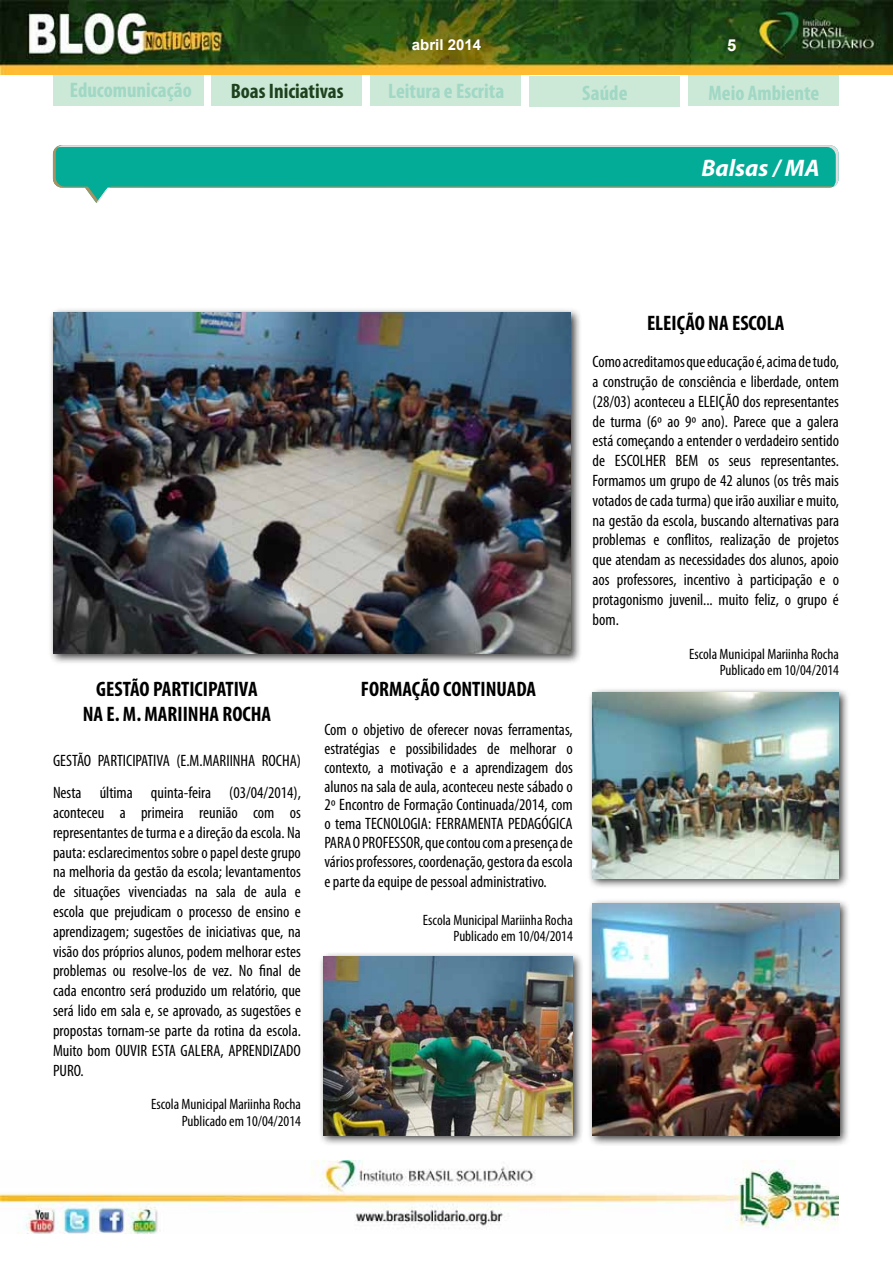
<style>
.page{position:relative;width:893px;height:1263px;background:#fff}
.page>*{position:absolute;margin:0;border:0;box-sizing:border-box;transform-origin:0 0}
.t1{font:italic 700 24px "Myriad Pro";color:#fff}
.t2{font:700 condensed 21px/25.2px "Myriad Pro";color:#000;text-align:center}
.t3{font:700 condensed 21px "Myriad Pro";color:#a0d7c5}
.t4{font:700 condensed 21px "Myriad Pro";color:#1e421e}
.t5{font:condensed 16.5px/19.8px "Myriad Pro";color:#000;text-align:justify}
.t6{font:700 16.5px "Arial";color:#fff}
.t7{font:condensed 15px/16.5px "Myriad Pro";color:#000;text-align:right}
.t8{font:700 15px "Arial";color:#fff}
</style>
<div class="page">
<img style="left:0;top:1160px;width:839px;height:73px">
<img style="left:0;top:0;width:893px;height:75px">
<div style="left:587px;top:687px;width:263px;height:202px;background:#000;opacity:.75"></div>
<img style="left:593px;top:692px;width:246px;height:186px">
<div style="left:48px;top:307px;width:534px;height:358px;background:#000;opacity:.75"></div>
<img style="left:53px;top:313px;width:518px;height:341px">
<div style="left:587px;top:898px;width:264px;height:248px;background:#000;opacity:.75"></div>
<img style="left:593px;top:903px;width:246px;height:232px">
<div style="left:318px;top:951px;width:266px;height:195px;background:#000;opacity:.75"></div>
<img style="left:323px;top:957px;width:250px;height:178px">
<div style="left:53px;top:76px;width:150px;height:30px;background:#cce8d7"></div>
<div style="left:212px;top:76px;width:150px;height:30px;background:#cce8d7"></div>
<div style="left:371px;top:76px;width:150px;height:30px;background:#cce8d7"></div>
<div style="left:530px;top:76px;width:150px;height:30px;background:#cce8d7"></div>
<div style="left:689px;top:76px;width:150px;height:30px;background:#cce8d7"></div>
<svg style="left:57px;top:145px;width:781px;height:58px;fill:#03ac96"></svg>
<p class="t8" style="left:412px;top:35px;width:71px">abril 2014</p>
<p class="t6" style="left:727px;top:34px;width:11px">5</p>
<p class="t3" style="left:70px;top:76px;width:123px">Educomunicação</p>
<p class="t4" style="left:231px;top:78px;width:114px">Boas Iniciativas</p>
<p class="t3" style="left:388px;top:78px;width:118px">Leitura e Escrita</p>
<p class="t3" style="left:582px;top:80px;width:47px">Saúde</p>
<p class="t3" style="left:708px;top:80px;width:112px">Meio Ambiente</p>
<h1 class="t1" style="left:701px;top:152px;width:120px">Balsas / MA</h1>
<p class="t2" style="left:83px;top:675px;width:190px">GESTÃO PARTICIPATIVA<br>NA E. M. MARIINHA ROCHA</p>
<p class="t5" style="left:53px;top:744px;width:249px;line-height:32.2px">GESTÃO PARTICIPATIVA (E.M.MARIINHA ROCHA)<br>Nesta última quinta-feira (03/04/2014),</p>
<p class="t5" style="left:53px;top:802px;width:249px">aconteceu a primeira reunião com os representantes de turma e a direção da escola. Na pauta: esclarecimentos sobre o papel deste grupo na melhoria da gestão da escola; levantamentos de situações vivenciadas na sala de aula e escola que prejudicam o processo de ensino e aprendizagem; sugestões de iniciativas que, na visão dos próprios alunos, podem melhorar estes problemas ou resolve-los de vez. No final de cada encontro será produzido um relatório, que será lido em sala e, se aprovado, as sugestões e propostas tornam-se parte da rotina da escola.<br>Muito bom OUVIR ESTA GALERA, APRENDIZADO PURO.</p>
<p class="t7" style="left:151px;top:1096px;width:151px">Escola Municipal Mariinha Rocha<br>Publicado em 10/04/2014</p>
<p class="t2" style="left:361px;top:676px;width:177px">FORMAÇÃO CONTINUADA</p>
<p class="t5" style="left:324px;top:720px;width:250px;line-height:18.8px">Com o objetivo de oferecer novas ferramentas, estratégias e possibilidades de melhorar o contexto, a motivação e a aprendizagem dos alunos na sala de aula, aconteceu neste sábado o 2º Encontro de Formação Continuada/2014, com o tema TECNOLOGIA: FERRAMENTA PEDAGÓGICA PARA O PROFESSOR, que contou com a presença de vários professores, coordenação, gestora da escola</p>
<p class="t5" style="left:324px;top:871px;width:224px">e parte da equipe de pessoal administrativo.</p>
<p class="t7" style="left:423px;top:911px;width:151px">Escola Municipal Mariinha Rocha<br>Publicado em 10/04/2014</p>
<p class="t2" style="left:647px;top:310px;width:139px">ELEIÇÃO NA ESCOLA</p>
<p class="t5" style="left:593px;top:352px;width:248px">Como acreditamos que educação é, acima de tudo, a construção de consciência e liberdade, ontem (28/03) aconteceu a ELEIÇÃO dos representantes de turma (6º ao 9º ano). Parece que a galera está começando a entender o verdadeiro sentido de ESCOLHER BEM os seus representantes.<br>Formamos um grupo de 42 alunos (os três mais votados de cada turma) que irão auxiliar e muito, na gestão da escola, buscando alternativas para problemas e conflitos, realização de projetos que atendam as necessidades dos alunos, apoio aos professores, incentivo à participação e o protagonismo juvenil... muito feliz, o grupo é bom.</p>
<p class="t7" style="left:689px;top:645px;width:151px">Escola Municipal Mariinha Rocha<br>Publicado em 10/04/2014</p>
</div>
